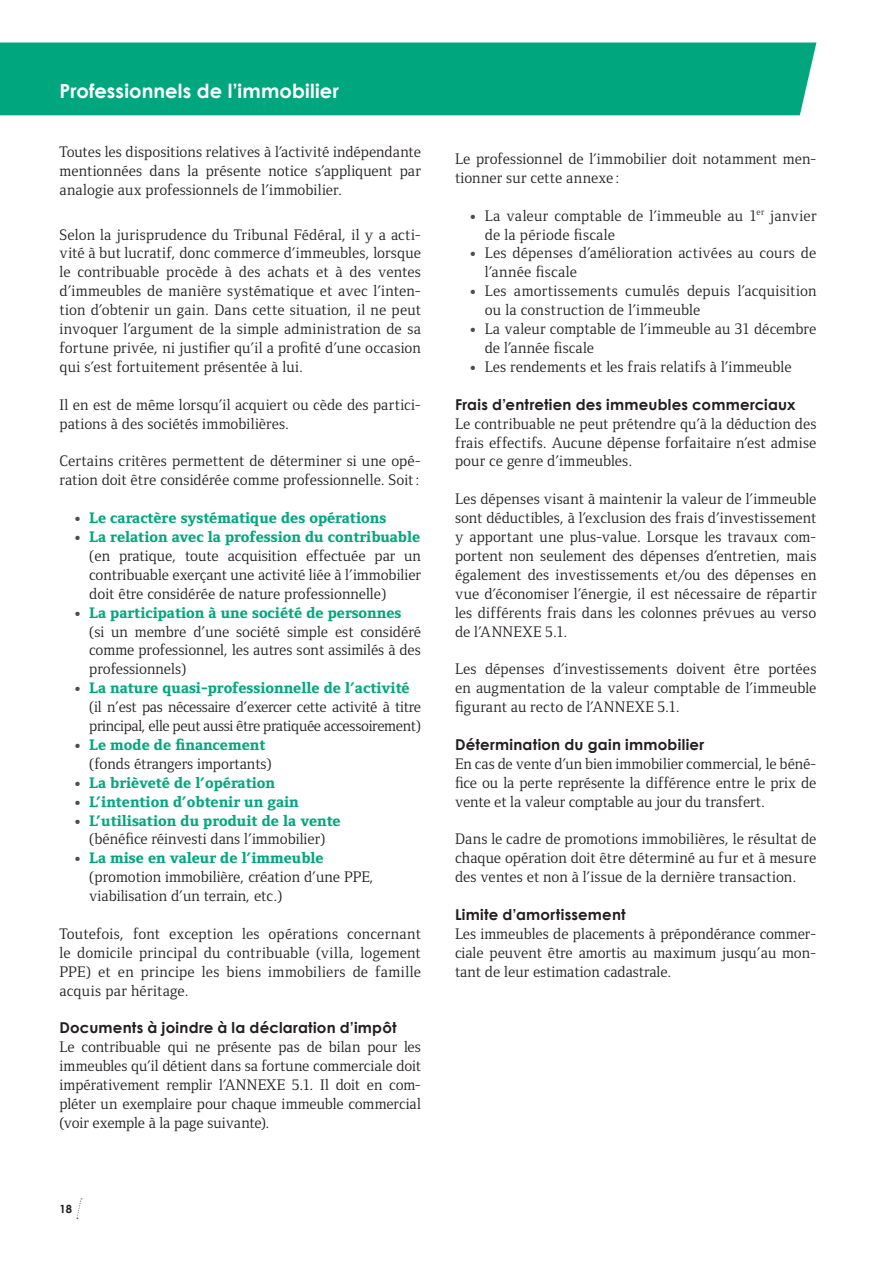
<style>
.page{position:relative;width:893px;height:1263px;background:#fff}
.page>*{position:absolute;margin:0;border:0;box-sizing:border-box;transform-origin:0 0}
.TITRE_HAUT_DE_PAGE{font:700 19.5px "Century Gothic";letter-spacing:.005em;color:#fff}
.TEXTE_COURANT{font:15.75px/18.9px "Foundry Form Serif";letter-spacing:.005em;color:#231f20;text-align:justify}
.TEXTE_COURANT_RETRAI{font:15.75px/18.9px "Foundry Form Serif";color:#231f20;text-align:justify}
.t1{font:800 15.75px "Foundry Form Serif";color:#00a77e}
.TITRE_TABLEAU{font:15.75px/18.9px "Foundry Form Serif";letter-spacing:.005em;color:#231f20;text-align:justify}
.TEXTE_COURANT_RETRAI-2{font:15.75px/18.9px "Foundry Form Serif";letter-spacing:-.02em;color:#231f20}
.TITRE_TEXTE_COURANT{font:700 15px "Century Gothic";letter-spacing:.015em;color:#231f20}
.t2{font:700 11.25px "Century Gothic";color:#231f20}
.s1{font-family:"Cambria";font-weight:400;font-size:14.25px;color:#4b4c4d}
.s2{font-family:"Cambria";font-size:14.25px;color:#4b4c4d}
</style>
<div class="page">
<svg style="left:76px;top:1198px;width:6px;height:21px"></svg>
<div style="left:0;top:43px;width:816px;height:72px;background:#00a77e"></div>
<p class="TITRE_HAUT_DE_PAGE" style="left:60px;top:79px;width:281px">Professionnels de l’immobilier</p>
<p class="TITRE_TABLEAU" style="left:60px;top:143px;width:363px">Toutes les dispositions relatives à l’activité indépendante mentionnées dans la présente notice s’appliquent par analogie aux professionnels de l’immobilier.</p>
<p class="TEXTE_COURANT" style="left:60px;top:225px;width:363px">Selon la jurisprudence du Tribunal Fédéral, il y a acti&shy;vité à but lucratif, donc commerce d’immeubles, lorsque le contribuable procède à des achats et à des ventes d’immeubles de manière systématique et avec l’inten&shy;tion d’obtenir un gain. Dans cette situation, il ne peut invoquer l’argument de la simple administration de sa fortune privée, ni justifier qu’il a profité d’une occasion qui s’est fortuitement présentée à lui.</p>
<p class="TEXTE_COURANT" style="left:60px;top:395px;width:363px">Il en est de même lorsqu’il acquiert ou cède des partici&shy;pations à des sociétés immobilières.</p>
<p class="TEXTE_COURANT" style="left:60px;top:452px;width:363px">Certains critères permettent de déterminer si une opé&shy;ration doit être considérée comme professionnelle. Soit:</p>
<p class="t1" style="left:74px;top:509px;width:313px"><span class="s1">•</span> Le caractère systématique des opérations</p>
<p class="t1" style="left:74px;top:528px;width:347px"><span class="s1">•</span> La relation avec la profession du contribuable</p>
<p class="TEXTE_COURANT_RETRAI" style="left:89px;top:546px;width:333px">(en pratique, toute acquisition effectuée par un contribuable exerçant une activité liée à l’immobilier doit être considérée de nature professionnelle)</p>
<p class="t1" style="left:74px;top:603px;width:329px"><span class="s1">•</span> La participation à une société de personnes</p>
<p class="TEXTE_COURANT_RETRAI" style="left:89px;top:622px;width:333px">(si un membre d’une société simple est considéré comme professionnel, les autres sont assimilés à des professionnels)</p>
<p class="t1" style="left:74px;top:679px;width:337px"><span class="s1">•</span> La nature quasi-professionnelle de l’activité</p>
<p class="TEXTE_COURANT_RETRAI-2" style="left:89px;top:697px;width:333px">(il n’est pas nécessaire d’exercer cette activité à titre principal, elle peut aussi être pratiquée accessoirement)</p>
<p class="t1" style="left:74px;top:736px;width:193px"><span class="s1">•</span> Le mode de financement</p>
<p class="TEXTE_COURANT_RETRAI" style="left:89px;top:754px;width:184px">(fonds étrangers importants)</p>
<p class="t1" style="left:74px;top:774px;width:202px"><span class="s1">•</span> La brièveté de l’opération</p>
<p class="t1" style="left:74px;top:792px;width:226px"><span class="s1">•</span> L’intention d’obtenir un gain</p>
<p class="t1" style="left:74px;top:811px;width:268px"><span class="s1">•</span> L’utilisation du produit de la vente</p>
<p class="TEXTE_COURANT_RETRAI" style="left:89px;top:830px;width:237px">(bénéfice réinvesti dans l’immobilier)</p>
<p class="t1" style="left:74px;top:849px;width:251px"><span class="s1">•</span> La mise en valeur de l’immeuble</p>
<p class="TEXTE_COURANT_RETRAI" style="left:89px;top:867px;width:286px">(promotion immobilière, création d’une PPE,</p>
<p class="TEXTE_COURANT_RETRAI" style="left:89px;top:886px;width:195px">viabilisation d’un terrain, etc.)</p>
<p class="TEXTE_COURANT" style="left:60px;top:924px;width:363px">Toutefois, font exception les opérations concernant le domicile principal du contribuable (villa, logement PPE) et en principe les biens immobiliers de famille acquis par héritage.</p>
<p class="TITRE_TEXTE_COURANT" style="left:60px;top:1018px;width:339px">Documents à joindre à la déclaration d’impôt</p>
<p class="TEXTE_COURANT" style="left:60px;top:1038px;width:363px">Le contribuable qui ne présente pas de bilan pour les immeubles qu’il détient dans sa fortune commerciale doit impérativement remplir l’ANNEXE 5.1. Il doit en com&shy;pléter un exemplaire pour chaque immeuble commercial (voir exemple à la page suivante).</p>
<p class="t2" style="left:60px;top:1202px;width:14px">18</p>
<p class="TEXTE_COURANT" style="left:455px;top:149px;width:363px">Le professionnel de l’immobilier doit notamment men&shy;tionner sur cette annexe :</p>
<p class="TEXTE_COURANT" style="left:485px;top:206px;width:333px;text-indent:-15px"><span class="s2">•</span> La valeur comptable de l’immeuble au 1<sup>er</sup> janvier de la période fiscale</p>
<p class="TEXTE_COURANT" style="left:485px;top:244px;width:333px;text-indent:-15px"><span class="s2">•</span> Les dépenses d’amélioration activées au cours de l’année fiscale</p>
<p class="TEXTE_COURANT" style="left:485px;top:282px;width:333px;text-indent:-15px"><span class="s2">•</span> Les amortissements cumulés depuis l’acquisition ou la construction de l’immeuble</p>
<p class="TEXTE_COURANT" style="left:485px;top:319px;width:333px;text-indent:-15px"><span class="s2">•</span> La valeur comptable de l’immeuble au 31 décembre de l’année fiscale</p>
<p class="TEXTE_COURANT" style="left:470px;top:357px;width:323px"><span class="s2">•</span> Les rendements et les frais relatifs à l’immeuble</p>
<p class="TITRE_TEXTE_COURANT" style="left:455px;top:395px;width:342px">Frais d’entretien des immeubles commerciaux</p>
<p class="TEXTE_COURANT" style="left:455px;top:414px;width:363px">Le contribuable ne peut prétendre qu’à la déduction des frais effectifs. Aucune dépense forfaitaire n’est admise pour ce genre d’immeubles.</p>
<p class="TEXTE_COURANT" style="left:455px;top:489px;width:363px">Les dépenses visant à maintenir la valeur de l’immeuble sont déductibles, à l’exclusion des frais d’investissement y apportant une plus-value. Lorsque les travaux com&shy;portent non seulement des dépenses d’entretien, mais également des investissements et/ou des dépenses en vue d’économiser l’énergie, il est nécessaire de répartir les différents frais dans les colonnes prévues au verso de l’ANNEXE 5.1.</p>
<p class="TEXTE_COURANT" style="left:455px;top:660px;width:363px">Les dépenses d’investissements doivent être portées en augmentation de la valeur comptable de l’immeuble figurant au recto de l’ANNEXE 5.1.</p>
<p class="TITRE_TEXTE_COURANT" style="left:455px;top:735px;width:251px">Détermination du gain immobilier</p>
<p class="TEXTE_COURANT" style="left:455px;top:754px;width:363px">En cas de vente d’un bien immobilier commercial, le béné&shy;fice ou la perte représente la différence entre le prix de vente et la valeur comptable au jour du transfert.</p>
<p class="TEXTE_COURANT" style="left:455px;top:830px;width:363px">Dans le cadre de promotions immobilières, le résultat de chaque opération doit être déterminé au fur et à mesure des ventes et non à l’issue de la dernière transaction.</p>
<p class="TITRE_TEXTE_COURANT" style="left:455px;top:905px;width:172px">Limite d’amortissement</p>
<p class="TEXTE_COURANT" style="left:455px;top:924px;width:363px">Les immeubles de placements à prépondérance commer&shy;ciale peuvent être amortis au maximum jusqu’au mon&shy;tant de leur estimation cadastrale.</p>
</div>
